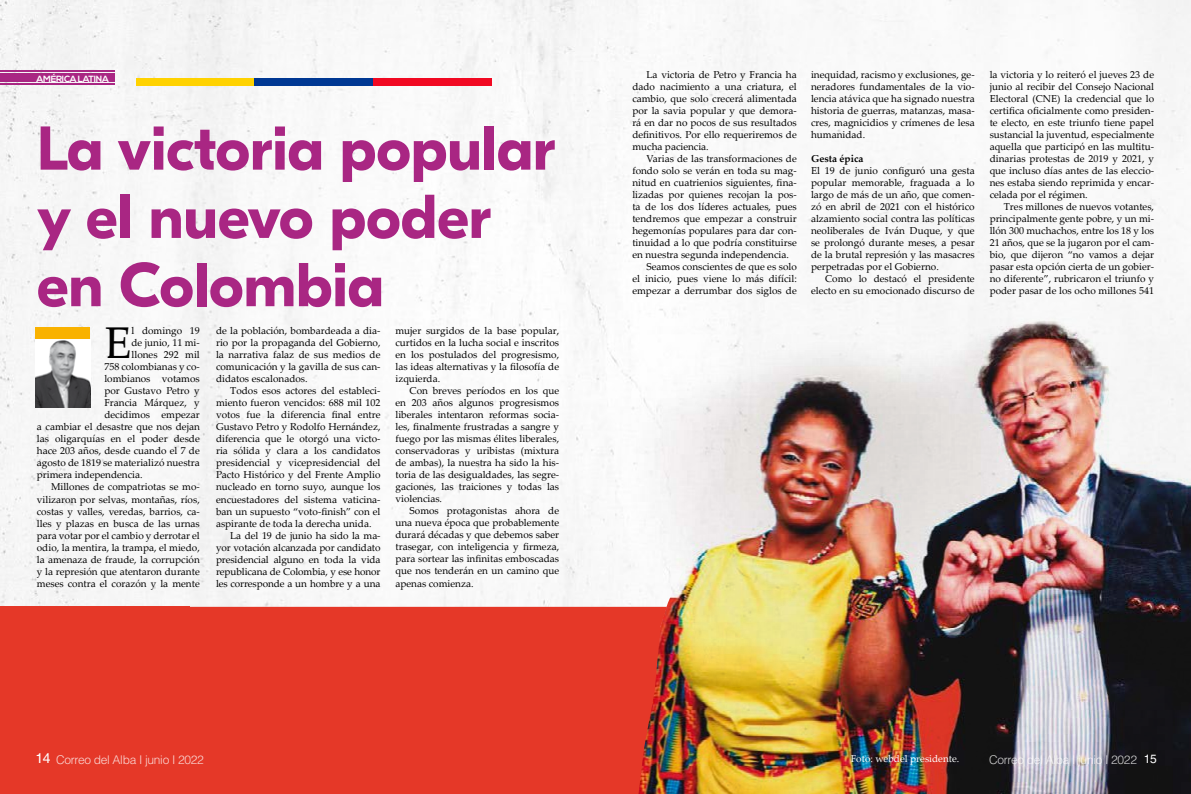
<style>
.page{position:relative;width:1191px;height:794px;background:#fff}
.page>*{position:absolute;margin:0;border:0;box-sizing:border-box;transform-origin:0 0}
.t1{font:700 61.7px/68.3px "GT Eesti Pro Display";color:#a92683}
.t2{font:44.5px "Palatino Linotype";color:#000}
.t3{font:300 12px "Helvetica LT Std";letter-spacing:-.025em;color:#fff}
.t4{font:10px/12px "Palatino Linotype";color:#000;text-align:justify}
.t5{font:10px "Palatino Linotype";color:#fff}
.t6{font:700 10px "Palatino Linotype";color:#000}
.t7{font:700 9px "Nexa";letter-spacing:-.025em;color:#fff}
.s1{font-weight:400;font-size:14px}
.s2{font-weight:400}
</style>
<div class="page">
<img style="left:0;top:0;width:1191px;height:794px">
<div style="left:0;top:74px;width:115px;height:8px;background:#a92683"></div>
<hr style="left:0;top:84px;width:115px;height:1px;background:#a92683">
<hr style="left:0;top:71px;width:115px;height:1px;background:#a92683">
<div style="left:136px;top:78px;width:118px;height:7px;background:#ffd200"></div>
<div style="left:254px;top:78px;width:119px;height:7px;background:#003893"></div>
<div style="left:373px;top:78px;width:118px;height:7px;background:#f10922"></div>
<img style="left:485px;top:302px;width:705px;height:492px">
<div style="left:190px;top:607px;width:477px;height:187px;background:#e53828"></div>
<div style="left:0;top:607px;width:190px;height:187px;background:#e53828"></div>
<div style="left:35px;top:327px;width:55px;height:13px;background:#f9b200"></div>
<img style="left:35px;top:340px;width:55px;height:67px">
<p class="t7" style="left:37px;top:73px;width:74px">AMÉRICA LATINA</p>
<h1 class="t1" style="left:37px;top:115px;width:520px">La victoria popular y el nuevo poder en Colombia</h1>
<h2 class="t2" style="left:104px;top:312px;width:29px">E</h2>
<p class="t4" style="left:131px;top:325px;width:70px">l domingo 19</p>
<p class="t4" style="left:131px;top:337px;width:70px">de junio, 11 mi-</p>
<p class="t4" style="left:131px;top:349px;width:70px">llones 292 mil</p>
<p class="t4" style="left:104px;top:361px;width:97px">758 colombianas y co-</p>
<p class="t4" style="left:104px;top:373px;width:97px">lombianos votamos</p>
<p class="t4" style="left:104px;top:385px;width:97px">por Gustavo Petro y</p>
<p class="t4" style="left:104px;top:397px;width:97px">Francia Márquez, y</p>
<p class="t4" style="left:104px;top:409px;width:97px">decidimos empezar</p>
<p class="t4" style="left:37px;top:421px;width:164px">a cambiar el desastre que nos dejan</p>
<p class="t4" style="left:37px;top:433px;width:164px">las oligarquías en el poder desde</p>
<p class="t4" style="left:37px;top:445px;width:164px">hace 203 años, desde cuando el 7 de</p>
<p class="t4" style="left:37px;top:457px;width:164px">agosto de 1819 se materializó nuestra</p>
<p class="t4" style="left:37px;top:469px;width:107px">primera independencia.</p>
<p class="t4" style="left:51px;top:481px;width:150px">Millones de compatriotas se mo-</p>
<p class="t4" style="left:37px;top:493px;width:164px">vilizaron por selvas, montañas, ríos,</p>
<p class="t4" style="left:37px;top:505px;width:164px">costas y valles, veredas, barrios, ca-</p>
<p class="t4" style="left:37px;top:517px;width:164px">lles y plazas en busca de las urnas</p>
<p class="t4" style="left:37px;top:529px;width:164px">para votar por el cambio y derrotar el</p>
<p class="t4" style="left:37px;top:541px;width:164px">odio, la mentira, la trampa, el miedo,</p>
<p class="t4" style="left:37px;top:553px;width:164px">la amenaza de fraude, la corrupción</p>
<p class="t4" style="left:37px;top:565px;width:164px">y la represión que atentaron durante</p>
<p class="t4" style="left:37px;top:577px;width:164px">meses contra el corazón y la mente</p>
<p class="t4" style="left:216px;top:325px;width:166px">de la población, bombardeada a dia&shy;rio por la propaganda del Gobierno, la narrativa falaz de sus medios de comunicación y la gavilla de sus can&shy;didatos escalonados.</p>
<p class="t4" style="left:230px;top:385px;width:152px">Todos esos actores del estableci-</p>
<p class="t4" style="left:216px;top:397px;width:166px">miento fueron vencidos: 688 mil 102</p>
<p class="t4" style="left:216px;top:409px;width:166px">votos fue la diferencia final entre</p>
<p class="t4" style="left:216px;top:421px;width:166px">Gustavo Petro y Rodolfo Hernández,</p>
<p class="t4" style="left:216px;top:433px;width:166px">diferencia que le otorgó una victo-</p>
<p class="t4" style="left:216px;top:445px;width:166px">ria sólida y clara a los candidatos</p>
<p class="t4" style="left:216px;top:457px;width:166px">presidencial y vicepresidencial del</p>
<p class="t4" style="left:216px;top:469px;width:166px">Pacto Histórico y del Frente Amplio</p>
<p class="t4" style="left:216px;top:481px;width:166px">nucleado en torno suyo, aunque los</p>
<p class="t4" style="left:216px;top:493px;width:166px">encuestadores del sistema vaticina-</p>
<p class="t4" style="left:216px;top:505px;width:166px">ban un supuesto “voto-finish” con el</p>
<p class="t4" style="left:216px;top:517px;width:157px">aspirante de toda la derecha unida.</p>
<p class="t4" style="left:230px;top:529px;width:152px">La del 19 de junio ha sido la ma-</p>
<p class="t4" style="left:216px;top:541px;width:166px">yor votación alcanzada por candidato</p>
<p class="t4" style="left:216px;top:553px;width:166px">presidencial alguno en toda la vida</p>
<p class="t4" style="left:216px;top:565px;width:166px">republicana de Colombia, y ese honor</p>
<p class="t4" style="left:216px;top:577px;width:166px">les corresponde a un hombre y a una</p>
<p class="t4" style="left:395px;top:324px;width:165px">mujer surgidos de la base popular, curtidos en la lucha social e inscritos en los postulados del progresismo, las ideas alternativas y la filosofía de izquierda.</p>
<p class="t4" style="left:395px;top:384px;width:165px;text-indent:14px">Con breves períodos en los que en 203 años algunos progresismos liberales intentaron reformas socia&shy;les, finalmente frustradas a sangre y fuego por las mismas élites liberales, conservadoras y uribistas (mixtura de ambas), la nuestra ha sido la his&shy;toria de las desigualdades, las segre&shy;gaciones, las traiciones y todas las violencias.</p>
<p class="t4" style="left:395px;top:504px;width:165px;text-indent:14px">Somos protagonistas ahora de una nueva época que probablemente durará décadas y que debemos saber trasegar, con inteligencia y firmeza, para sortear las infinitas emboscadas que nos tenderán en un camino que apenas comienza.</p>
<p class="t4" style="left:632px;top:68px;width:166px;text-indent:14px">La victoria de Petro y Francia ha dado nacimiento a una criatura, el cambio, que solo crecerá alimentada por la savia popular y que demora&shy;rá en dar no pocos de sus resultados definitivos. Por ello requeriremos de mucha paciencia.</p>
<p class="t4" style="left:646px;top:152px;width:152px">Varias de las transformaciones de</p>
<p class="t4" style="left:632px;top:164px;width:166px">fondo solo se verán en toda su mag-</p>
<p class="t4" style="left:632px;top:176px;width:166px">nitud en cuatrienios siguientes, fina-</p>
<p class="t4" style="left:632px;top:188px;width:166px">lizadas por quienes recojan la pos-</p>
<p class="t4" style="left:632px;top:200px;width:166px">ta de los dos líderes actuales, pues</p>
<p class="t4" style="left:632px;top:212px;width:166px">tendremos que empezar a construir</p>
<p class="t4" style="left:632px;top:224px;width:166px">hegemonías populares para dar con-</p>
<p class="t4" style="left:632px;top:236px;width:166px">tinuidad a lo que podría constituirse</p>
<p class="t4" style="left:632px;top:248px;width:158px">en nuestra segunda independencia.</p>
<p class="t4" style="left:646px;top:260px;width:152px">Seamos conscientes de que es solo</p>
<p class="t4" style="left:632px;top:272px;width:166px">el inicio, pues viene lo más difícil:</p>
<p class="t4" style="left:632px;top:284px;width:166px">empezar a derrumbar dos siglos de</p>
<p class="t4" style="left:811px;top:68px;width:165px">inequidad, racismo y exclusiones, ge&shy;neradores fundamentales de la vio&shy;lencia atávica que ha signado nuestra historia de guerras, matanzas, masa&shy;cres, magnicidios y crímenes de lesa humanidad.</p>
<p class="t6" style="left:811px;top:152px;width:54px">Gesta épica</p>
<p class="t4" style="left:811px;top:164px;width:165px">El 19 de junio configuró una gesta popular memorable, fraguada a lo largo de más de un año, que comen&shy;zó en abril de 2021 con el histórico alzamiento social contra las políticas neoliberales de Iván Duque, y que se prolongó durante meses, a pesar de la brutal represión y las masacres perpetradas por el Gobierno.</p>
<p class="t4" style="left:811px;top:272px;width:165px;text-align:right">Como lo destacó el presidente electo en su emocionado discurso de</p>
<p class="t4" style="left:989px;top:68px;width:166px">la victoria y lo reiteró el jueves 23 de junio al recibir del Consejo Nacional Electoral (CNE) la credencial que lo certifica oficialmente como presiden&shy;te electo, en este triunfo tiene papel sustancial la juventud, especialmente aquella que participó en las multitu&shy;dinarias protestas de 2019 y 2021, y que incluso días antes de las eleccio&shy;nes estaba siendo reprimida y encar&shy;celada por el régimen.</p>
<p class="t4" style="left:989px;top:200px;width:166px;text-indent:14px">Tres millones de nuevos votantes, principalmente gente pobre, y un mi&shy;llón 300 muchachos, entre los 18 y los 21 años, que se la jugaron por el cam&shy;bio, que dijeron “no vamos a dejar pasar esta opción cierta de un gobier&shy;no diferente”, rubricaron el triunfo y poder pasar de los ocho millones 541</p>
<p class="t3" style="left:35px;top:752px;width:170px"><span class="s1">14</span> Correo del Alba I junio I 2022</p>
<p class="t5" style="left:850px;top:752px;width:110px">Foto: webdel presidente.</p>
<p class="t3" style="left:989px;top:752px;width:169px">Correo del Alba I junio I 2022 <span class="s2">15</span></p>
</div>
